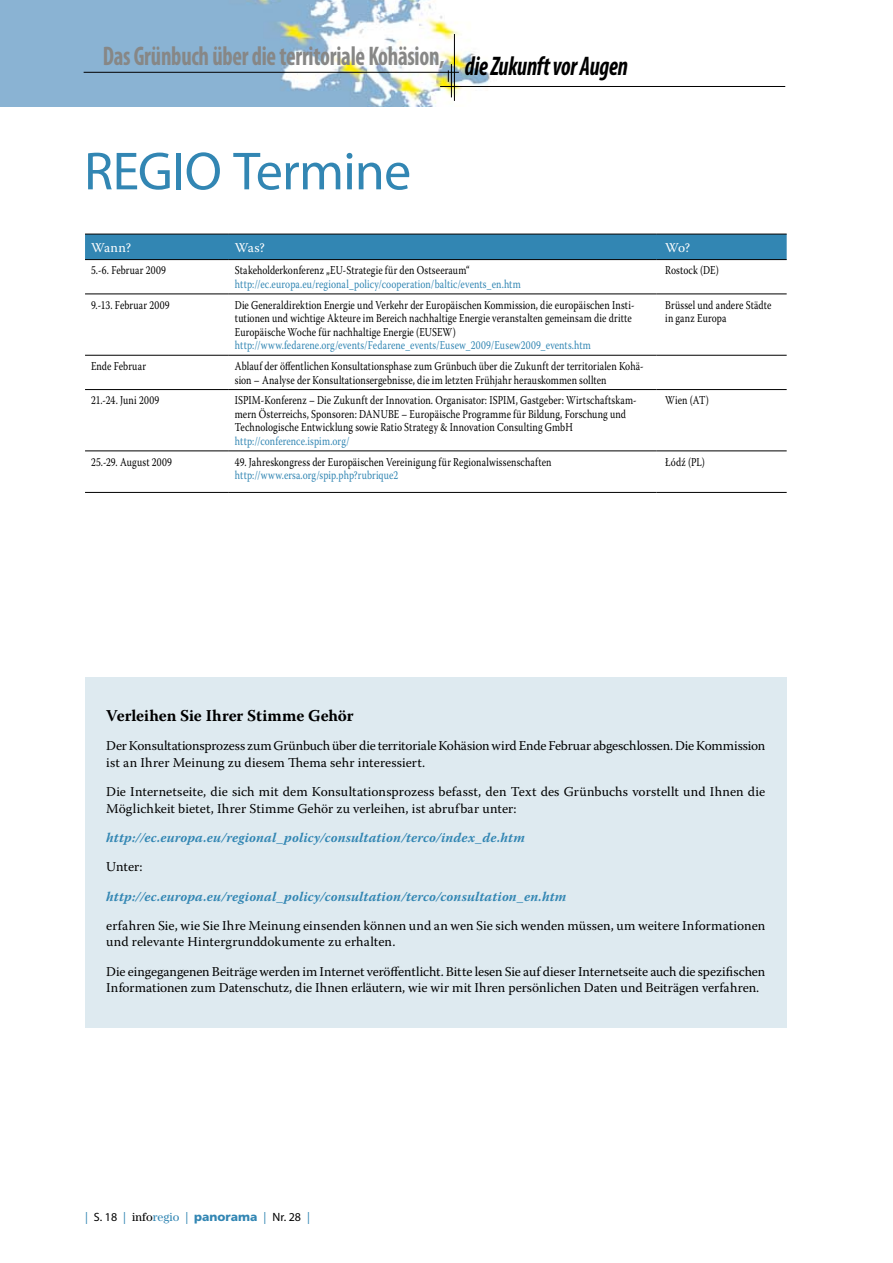
<style>
.page{position:relative;width:893px;height:1263px;background:#fff}
.page>*{position:absolute;margin:0;border:0;box-sizing:border-box;transform-origin:0 0}
.t1{font:54px "Myriad Pro";letter-spacing:-.015em;color:#3286b3}
.t2{font:700 condensed 27px "Myriad Pro";letter-spacing:-.01em;color:#878786;scale:.85 1}
.t3{font:700 16.5px "Warnock Pro";letter-spacing:-.005em;color:#000}
.t4{font:13.5px/16.5px "Warnock Pro";color:#000}
.t5{font:italic 700 13.5px "Warnock Pro";letter-spacing:.01em;color:#3286b3}
.t6{font:13.5px "Warnock Pro";letter-spacing:-.015em;color:#fff}
.t7{font:12px/13.5px "Warnock Pro";letter-spacing:.01em;color:#000;scale:.8 1}
.t8{font:12px "Warnock Pro";letter-spacing:.01em;color:#3286b3;scale:.8 1}
.t9{font:12px "Myriad Pro";color:#000}
.s1{font-style:italic;color:#000}
.s2{color:#3286b3}
.s3{font-family:"Century Std"}
.s4{font-family:"Century Std";color:#3286b3}
.s5{font-family:"Frutiger LT Std";font-weight:900;color:#3286b3}
</style>
<div class="page">
<img style="left:0;top:0;width:786px;height:106px">
<hr style="left:440px;top:86px;width:345px;height:1px;background:#000">
<hr style="left:84px;top:72px;width:375px;height:1px;background:#000">
<hr style="left:454px;top:34px;width:1px;height:67px;background:#000">
<hr style="left:451px;top:64px;width:1px;height:33px;background:#000">
<div style="left:85px;top:677px;width:702px;height:351px;background:#deeaf0"></div>
<div style="left:85px;top:235px;width:702px;height:24px;background:#3286b3"></div>
<hr style="left:85px;top:234px;width:144px;height:1px;background:#000">
<hr style="left:229px;top:234px;width:428px;height:1px;background:#000">
<hr style="left:657px;top:234px;width:130px;height:1px;background:#000">
<hr style="left:85px;top:259px;width:144px;height:1px;background:#000">
<hr style="left:229px;top:259px;width:428px;height:1px;background:#000">
<hr style="left:657px;top:259px;width:130px;height:1px;background:#000">
<hr style="left:85px;top:294px;width:144px;height:1px;background:#000">
<hr style="left:229px;top:294px;width:428px;height:1px;background:#000">
<hr style="left:657px;top:294px;width:130px;height:1px;background:#000">
<hr style="left:85px;top:355px;width:144px;height:1px;background:#000">
<hr style="left:85px;top:389px;width:144px;height:1px;background:#000">
<hr style="left:85px;top:451px;width:144px;height:1px;background:#000">
<hr style="left:229px;top:451px;width:428px;height:1px;background:#000">
<hr style="left:657px;top:451px;width:130px;height:1px;background:#000">
<hr style="left:85px;top:492px;width:144px;height:1px;background:#000">
<hr style="left:229px;top:492px;width:428px;height:1px;background:#000">
<hr style="left:657px;top:492px;width:130px;height:1px;background:#000">
<hr style="left:229px;top:355px;width:428px;height:1px;background:#000">
<hr style="left:657px;top:355px;width:130px;height:1px;background:#000">
<hr style="left:229px;top:389px;width:428px;height:1px;background:#000">
<hr style="left:657px;top:389px;width:130px;height:1px;background:#000">
<h2 class="t2" style="left:103px;top:39px;width:619px">Das Grünbuch über die territoriale Kohäsion, <span class="s1">die Zukunft vor Augen</span></h2>
<h1 class="t1" style="left:84px;top:138px;width:329px">REGIO Termine</h1>
<p class="t6" style="left:91px;top:239px;width:42px">Wann?</p>
<p class="t6" style="left:235px;top:239px;width:31px">Was?</p>
<p class="t6" style="left:665px;top:239px;width:27px">Wo?</p>
<p class="t7" style="left:91px;top:263px;width:95px">5.-6. Februar 2009</p>
<p class="t7" style="left:235px;top:263px;width:295px">Stakeholderkonferenz „EU-Strategie für den Ostseeraum“</p>
<p class="t8" style="left:235px;top:277px;width:359px">http://ec.europa.eu/regional_policy/cooperation/baltic/events_en.htm</p>
<p class="t7" style="left:665px;top:263px;width:69px">Rostock (DE)</p>
<p class="t7" style="left:91px;top:298px;width:100px">9.-13. Februar 2009</p>
<p class="t7" style="left:235px;top:298px;width:501px">Die Generaldirektion Energie und Verkehr der Europäischen Kommission, die europäischen Insti&shy;tutionen und wichtige Akteure im Bereich nachhaltige Energie veranstalten gemeinsam die dritte<br>Europäische Woche für nachhaltige Energie (EUSEW)</p>
<p class="t8" style="left:235px;top:338px;width:447px">http://www.fedarene.org/events/Fedarene_events/Eusew_2009/Eusew2009_events.htm</p>
<p class="t7" style="left:91px;top:359px;width:70px">Ende Februar</p>
<p class="t7" style="left:235px;top:359px;width:513px">Ablauf der öffentlichen Konsultationsphase zum Grünbuch über die Zukunft der territorialen Kohä&shy;sion – Analyse der Konsultationsergebnisse, die im letzten Frühjahr herauskommen sollten</p>
<p class="t7" style="left:91px;top:393px;width:87px">21.-24. Juni 2009</p>
<p class="t7" style="left:235px;top:393px;width:504px">ISPIM-Konferenz – Die Zukunft der Innovation. Organisator: ISPIM, Gastgeber: Wirtschaftskam&shy;mern Österreichs, Sponsoren: DANUBE – Europäische Programme für Bildung, Forschung und<br>Technologische Entwicklung sowie Ratio Strategy &amp; Innovation Consulting GmbH</p>
<p class="t8" style="left:235px;top:434px;width:145px">http://conference.ispim.org/</p>
<p class="t7" style="left:91px;top:455px;width:103px">25.-29. August 2009</p>
<p class="t7" style="left:235px;top:455px;width:397px">49. Jahreskongress der Europäischen Vereinigung für Regionalwissenschaften</p>
<p class="t8" style="left:235px;top:468px;width:206px">http://www.ersa.org/spip.php?rubrique2</p>
<p class="t7" style="left:665px;top:298px;width:134px">Brüssel und andere Städte in ganz Europa</p>
<p class="t7" style="left:665px;top:393px;width:56px">Wien (AT)</p>
<p class="t7" style="left:665px;top:455px;width:51px">Łódź (PL)</p>
<h3 class="t3" style="left:106px;top:706px;width:249px">Verleihen Sie Ihrer Stimme Gehör</h3>
<p class="t4" style="left:106px;top:737px;width:660px">Der Konsultationsprozess zum Grünbuch über die territoriale Kohäsion wird Ende Februar abgeschlossen. Die Kommission ist an Ihrer Meinung zu diesem Thema sehr interessiert.</p>
<p class="t4" style="left:106px;top:783px;width:660px">Die Internetseite, die sich mit dem Konsultationsprozess befasst, den Text des Grünbuchs vorstellt und Ihnen die<br>Möglichkeit bietet, Ihrer Stimme Gehör zu verleihen, ist abrufbar unter:</p>
<p class="t5" style="left:106px;top:829px;width:420px">http://ec.europa.eu/regional_policy/consultation/terco/index_de.htm</p>
<p class="t4" style="left:106px;top:858px;width:38px">Unter:</p>
<p class="t5" style="left:106px;top:888px;width:462px">http://ec.europa.eu/regional_policy/consultation/terco/consultation_en.htm</p>
<p class="t4" style="left:106px;top:917px;width:661px">erfahren Sie, wie Sie Ihre Meinung einsenden können und an wen Sie sich wenden müssen, um weitere Informationen und relevante Hintergrunddokumente zu erhalten.</p>
<p class="t4" style="left:106px;top:963px;width:660px">Die eingegangenen Beiträge werden im Internet veröffentlicht. Bitte lesen Sie auf dieser Internetseite auch die spezifischen<br>Informationen zum Datenschutz, die Ihnen erläutern, wie wir mit Ihren persönlichen Daten und Beiträgen verfahren.</p>
<p class="t9" style="left:85px;top:1209px;width:226px"><span class="s2">|</span> S. 18 <span class="s2">|</span> <span class="s3">info</span><span class="s4">regio</span> <span class="s2">|</span> <span class="s5">panorama</span> <span class="s2">|</span> Nr. 28 <span class="s2">|</span></p>
</div>
